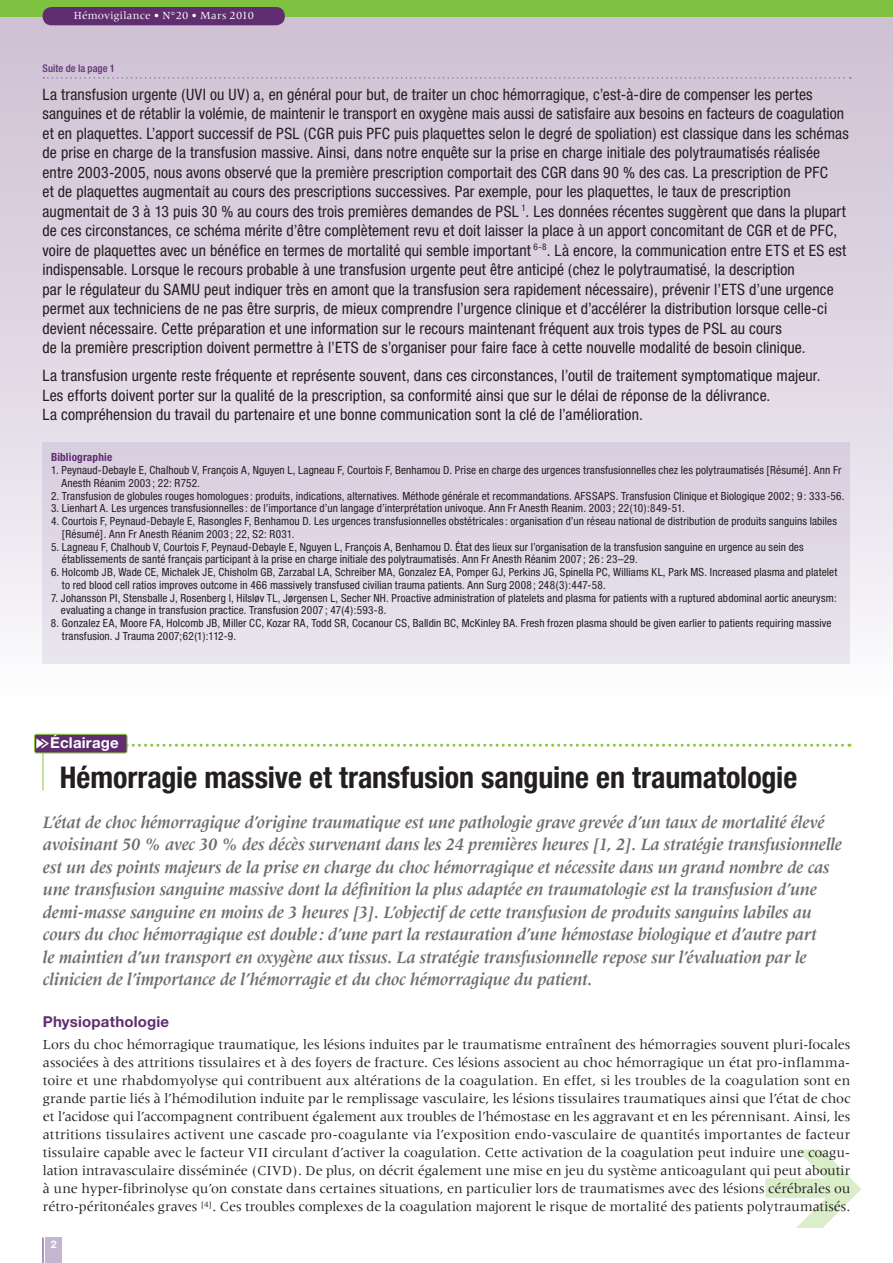
<style>
.page{position:relative;width:893px;height:1263px;background:#fff}
.page>*{position:absolute;margin:0;border:0;box-sizing:border-box;transform-origin:0 0}
.t1{font:700 condensed 30px "Helvetica Neue";letter-spacing:-.005em;color:#231f20}
.t2{font:italic 700 18px/22.5px "Meridien";letter-spacing:-.01em;color:#6c6d70;scale:.9 1}
.t3{font:condensed 15.75px/19.5px "Helvetica Neue";letter-spacing:.01em;color:#231f20}
.t4{font:700 15px "Helvetica Neue";letter-spacing:.01em;color:#602d70}
.t5{font:700 15px "Helvetica Neue";letter-spacing:.015em;color:#fff}
.t6{font:14.25px/18px "Meridien";letter-spacing:-.005em;color:#231f20;text-align:justify}
.t7{font:condensed 11.25px/12.8px "Helvetica Neue";letter-spacing:.01em;color:#231f20}
.t8{font:11.25px "Meridien";letter-spacing:.02em;color:#fff}
.t9{font:700 condensed 11.25px "Helvetica Neue";letter-spacing:.015em;color:#602d70}
.t10{font:500 condensed 10.5px "Helvetica Neue";letter-spacing:.005em;color:#602d70}
.t11{font:700 10.5px "Helvetica Neue";color:#fff}
.s1{font-family:"Pointers";font-weight:400}
</style>
<div class="page">
<div style="left:0;top:16px;width:893px;height:685px;background:linear-gradient(to bottom,#ccbed2,#f9f9fb)"></div>
<div style="left:43px;top:442px;width:807px;height:222px;background:#e0d9e6"></div>
<svg style="left:765px;top:1149px;width:96px;height:79px"></svg>
<svg style="left:43px;top:77px;width:808px;height:2px;background:#c4b5cc"></svg>
<svg style="left:128px;top:744px;width:722px;height:3px"></svg>
<hr style="left:43px;top:738px;width:1px;height:52px;background:#8bc63e">
<div style="left:35px;top:734px;width:92px;height:19px;background:#602d70;border-radius:2px"></div>
<div style="left:34px;top:734px;width:94px;height:19px;border:1px solid #8bc63e;border-radius:2px"></div>
<div style="left:0;top:0;width:893px;height:16px;background:#7fc241"></div>
<div style="left:43px;top:7px;width:242px;height:18px;background:#602d70;border-radius:9px"></div>
<div style="left:46px;top:1237px;width:16px;height:26px;background:#c4b6cf"></div>
<svg style="left:43px;top:1237px;width:1px;height:26px"></svg>
<p class="t8" style="left:74px;top:9px;width:182px">Hémovigilance • N°20 • Mars 2010</p>
<p class="t10" style="left:43px;top:62px;width:74px">Suite de la page 1</p>
<p class="t3" style="left:43px;top:84px;width:808px">La transfusion urgente (UVI ou UV) a, en général pour but, de traiter un choc hémorragique, c’est-à-dire de compenser les pertes sanguines et de rétablir la volémie, de maintenir le transport en oxygène mais aussi de satisfaire aux besoins en facteurs de coagulation et en plaquettes. L’apport successif de PSL (CGR puis PFC puis plaquettes selon le degré de spoliation) est classique dans les schémas de prise en charge de la transfusion massive. Ainsi, dans notre enquête sur la prise en charge initiale des polytraumatisés réalisée entre 2003-2005, nous avons observé que la première prescription comportait des CGR dans 90 % des cas. La prescription de PFC<br>et de plaquettes augmentait au cours des prescriptions successives. Par exemple, pour les plaquettes, le taux de prescription augmentait de 3 à 13 puis 30 % au cours des trois premières demandes de PSL <sup>1</sup>. Les données récentes suggèrent que dans la plupart de ces circonstances, ce schéma mérite d’être complètement revu et doit laisser la place à un apport concomitant de CGR et de PFC, voire de plaquettes avec un bénéfice en termes de mortalité qui semble important <sup>6-8</sup>. Là encore, la communication entre ETS et ES est indispensable. Lorsque le recours probable à une transfusion urgente peut être anticipé (chez le polytraumatisé, la description<br>par le régulateur du SAMU peut indiquer très en amont que la transfusion sera rapidement nécessaire), prévenir l’ETS d’une urgence permet aux techniciens de ne pas être surpris, de mieux comprendre l’urgence clinique et d’accélérer la distribution lorsque celle-ci devient nécessaire. Cette préparation et une information sur le recours maintenant fréquent aux trois types de PSL au cours<br>de la première prescription doivent permettre à l’ETS de s’organiser pour faire face à cette nouvelle modalité de besoin clinique.</p>
<p class="t3" style="left:43px;top:366px;width:780px">La transfusion urgente reste fréquente et représente souvent, dans ces circonstances, l’outil de traitement symptomatique majeur.<br>Les efforts doivent porter sur la qualité de la prescription, sa conformité ainsi que sur le délai de réponse de la délivrance.<br>La compréhension du travail du partenaire et une bonne communication sont la clé de l’amélioration.</p>
<p class="t9" style="left:51px;top:451px;width:63px">Bibliographie</p>
<p class="t7" style="left:61px;top:464px;width:782px;text-indent:-10px">1. Peynaud-Debayle E, Chalhoub V, François A, Nguyen L, Lagneau F, Courtois F, Benhamou D. Prise en charge des urgences transfusionnelles chez les polytraumatisés [Résumé]. Ann Fr<br>Anesth Réanim 2003; 22: R752.</p>
<p class="t7" style="left:51px;top:489px;width:795px">2. Transfusion de globules rouges homologues : produits, indications, alternatives. Méthode générale et recommandations. AFSSAPS. Transfusion Clinique et Biologique 2002 ; 9 : 333-56.</p>
<p class="t7" style="left:51px;top:502px;width:635px">3. Lienhart A. Les urgences transfusionnelles : de l’importance d’un langage d’interprétation univoque. Ann Fr Anesth Reanim. 2003 ; 22(10):849-51.</p>
<p class="t7" style="left:62px;top:515px;width:776px;text-indent:-11px">4. Courtois F, Peynaud-Debayle E, Rasongles F, Benhamou D. Les urgences transfusionnelles obstétricales : organisation d’un réseau national de distribution de produits sanguins labiles [Résumé]. Ann Fr Anesth Réanim 2003 ; 22, S2: R031.</p>
<p class="t7" style="left:62px;top:540px;width:743px;text-indent:-11px">5. Lagneau F, Chalhoub V, Courtois F, Peynaud-Debayle E, Nguyen L, François A, Benhamou D. État des lieux sur l’organisation de la transfusion sanguine en urgence au sein des établissements de santé français participant à la prise en charge initiale des polytraumatisés. Ann Fr Anesth Réanim 2007 ; 26 : 23–29.</p>
<p class="t7" style="left:62px;top:566px;width:777px;text-indent:-11px">6. Holcomb JB, Wade CE, Michalek JE, Chisholm GB, Zarzabal LA, Schreiber MA, Gonzalez EA, Pomper GJ, Perkins JG, Spinella PC, Williams KL, Park MS. Increased plasma and platelet to red blood cell ratios improves outcome in 466 massively transfused civilian trauma patients. Ann Surg 2008 ; 248(3):447-58.</p>
<p class="t7" style="left:61px;top:591px;width:777px;text-indent:-10px">7. Johansson PI, Stensballe J, Rosenberg I, Hilsløv TL, Jørgensen L, Secher NH. Proactive administration of platelets and plasma for patients with a ruptured abdominal aortic aneurysm: evaluating a change in transfusion practice. Transfusion 2007 ; 47(4):593-8.</p>
<p class="t7" style="left:62px;top:617px;width:771px;text-indent:-11px">8. Gonzalez EA, Moore FA, Holcomb JB, Miller CC, Kozar RA, Todd SR, Cocanour CS, Balldin BC, McKinley BA. Fresh frozen plasma should be given earlier to patients requiring massive transfusion. J Trauma 2007;62(1):112-9.</p>
<p class="t5" style="left:37px;top:734px;width:84px"><span class="s1">t</span>Éclairage</p>
<h1 class="t1" style="left:60px;top:759px;width:739px">Hémorragie massive et transfusion sanguine en traumatologie</h1>
<p class="t2" style="left:43px;top:811px;width:889px">L’état de choc hémorragique d’origine traumatique est une pathologie grave grevée d’un taux de mortalité élevé avoisinant 50 % avec 30 % des décès survenant dans les 24 premières heures [1, 2]. La stratégie transfusionnelle est un des points majeurs de la prise en charge du choc hémorragique et nécessite dans un grand nombre de cas une transfusion sanguine massive dont la définition la plus adaptée en traumatologie est la transfusion d’une demi-masse sanguine en moins de 3 heures [3]. L’objectif de cette transfusion de produits sanguins labiles au cours du choc hémorragique est double : d’une part la restauration d’une hémostase biologique et d’autre part<br>le maintien d’un transport en oxygène aux tissus. La stratégie transfusionnelle repose sur l’évaluation par le clinicien de l’importance de l’hémorragie et du choc hémorragique du patient.</p>
<p class="t4" style="left:43px;top:1012px;width:128px">Physiopathologie</p>
<p class="t6" style="left:43px;top:1036px;width:809px">Lors du choc hémorragique traumatique, les lésions induites par le traumatisme entraînent des hémorragies souvent pluri-focales associées à des attritions tissulaires et à des foyers de fracture. Ces lésions associent au choc hémorragique un état pro-inflamma&shy;toire et une rhabdomyolyse qui contribuent aux altérations de la coagulation. En effet, si les troubles de la coagulation sont en grande partie liés à l’hémodilution induite par le remplissage vasculaire, les lésions tissulaires traumatiques ainsi que l’état de choc et l’acidose qui l’accompagnent contribuent également aux troubles de l’hémostase en les aggravant et en les pérennisant. Ainsi, les attritions tissulaires activent une cascade pro-coagulante via l’exposition endo-vasculaire de quantités importantes de facteur tissulaire capable avec le facteur VII circulant d’activer la coagulation. Cette activation de la coagulation peut induire une coagu&shy;lation intravasculaire disséminée (CIVD). De plus, on décrit également une mise en jeu du système anticoagulant qui peut aboutir à une hyper-fibrinolyse qu’on constate dans certaines situations, en particulier lors de traumatismes avec des lésions cérébrales ou rétro-péritonéales graves <sup>[4]</sup>. Ces troubles complexes de la coagulation majorent le risque de mortalité des patients polytraumatisés.</p>
<p class="t11" style="left:51px;top:1238px;width:7px">2</p>
</div>
